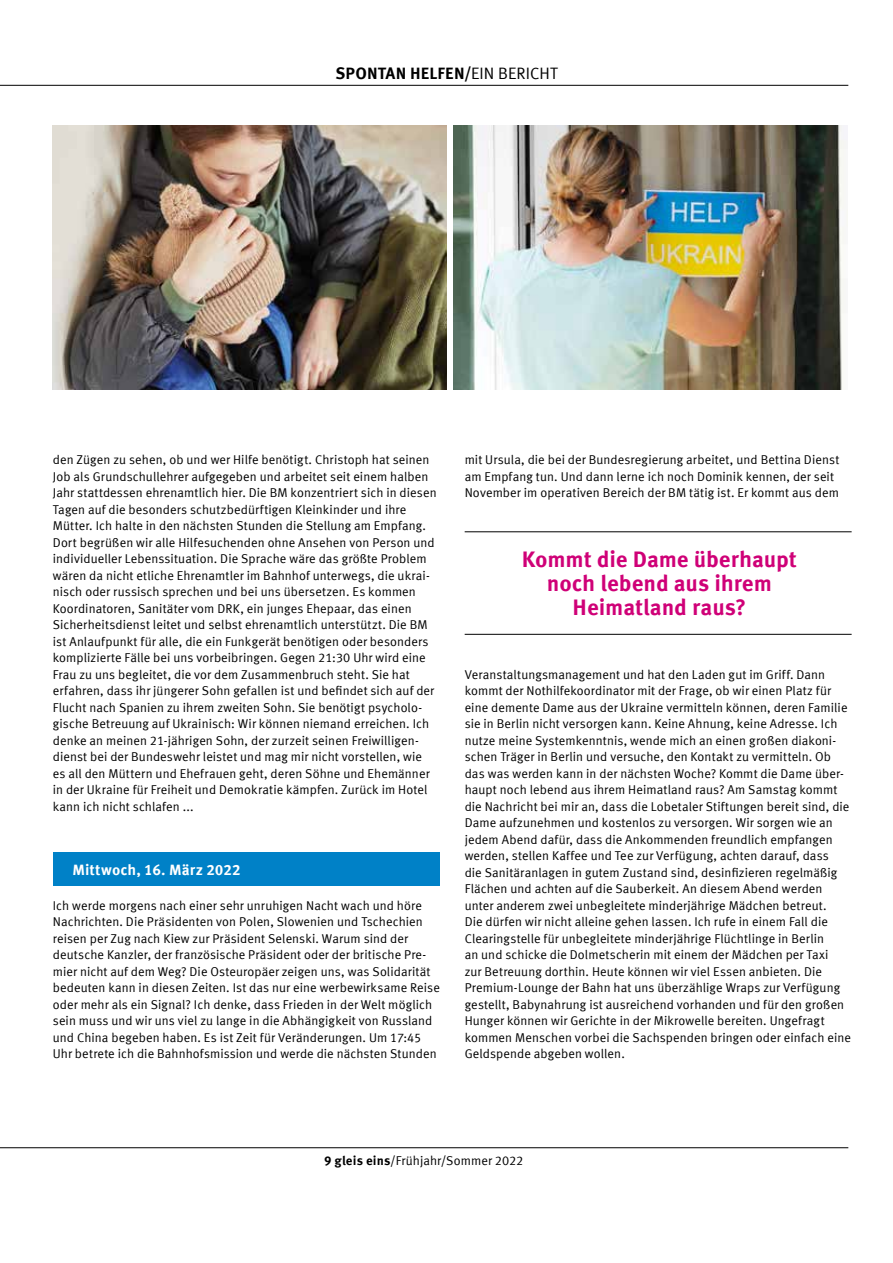
<style>
.page{position:relative;width:893px;height:1263px;background:#fff}
.page>*{position:absolute;margin:0;border:0;box-sizing:border-box;transform-origin:0 0}
.t1{font:700 22.5px/24px "Meta Corr";letter-spacing:-.01em;color:#cf0077;text-align:center}
.t2{font:700 16.5px "Meta Corr";letter-spacing:.005em;color:#000}
.t3{font:700 15px "Meta Corr";letter-spacing:.005em;color:#fff}
.t4{font:12.75px/16.5px "Meta Corr";letter-spacing:.01em;color:#000}
.s1{font-weight:400}
.s2{font-weight:700}
</style>
<div class="page">
<hr style="left:0;top:85px;width:848px;height:1px;background:#000">
<hr style="left:465px;top:531px;width:387px;height:1px;background:#000">
<hr style="left:465px;top:634px;width:387px;height:1px;background:#000">
<img style="left:53px;top:125px;width:393px;height:264px">
<img style="left:454px;top:125px;width:393px;height:264px">
<div style="left:53px;top:852px;width:387px;height:33px;background:#0081c7"></div>
<hr style="left:0;top:1147px;width:848px;height:1px;background:#000">
<p class="t2" style="left:335px;top:64px;width:223px">SPONTAN HELFEN/<span class="s1">EIN BERICHT</span></p>
<p class="t4" style="left:53px;top:451px;width:385px">den Zügen zu sehen, ob und wer Hilfe benötigt. Christoph hat seinen Job als Grundschullehrer aufgegeben und arbeitet seit einem halben Jahr stattdessen ehrenamtlich hier. Die BM konzentriert sich in diesen Tagen auf die besonders schutzbedürftigen Kleinkinder und ihre Mütter. Ich halte in den nächsten Stunden die Stellung am Empfang.<br>Dort begrüßen wir alle Hilfesuchenden ohne Ansehen von Person und individueller Lebenssituation. Die Sprache wäre das größte Problem wären da nicht etliche Ehrenamtler im Bahnhof unterwegs, die ukrai&shy;nisch oder russisch sprechen und bei uns übersetzen. Es kommen Koordinatoren, Sanitäter vom DRK, ein junges Ehepaar, das einen Sicherheitsdienst leitet und selbst ehrenamtlich unterstützt. Die BM ist Anlaufpunkt für alle, die ein Funkgerät benötigen oder besonders komplizierte Fälle bei uns vorbeibringen. Gegen 21:30 Uhr wird eine Frau zu uns begleitet, die vor dem Zusammenbruch steht. Sie hat erfahren, dass ihr jüngerer Sohn gefallen ist und befindet sich auf der Flucht nach Spanien zu ihrem zweiten Sohn. Sie benötigt psycholo&shy;gische Betreuung auf Ukrainisch: Wir können niemand erreichen. Ich denke an meinen 21-jährigen Sohn, der zurzeit seinen Freiwilligen&shy;dienst bei der Bundeswehr leistet und mag mir nicht vorstellen, wie es all den Müttern und Ehefrauen geht, deren Söhne und Ehemänner in der Ukraine für Freiheit und Demokratie kämpfen. Zurück im Hotel kann ich nicht schlafen ...</p>
<p class="t3" style="left:72px;top:860px;width:170px">Mittwoch, 16. März 2022</p>
<p class="t4" style="left:53px;top:897px;width:388px">Ich werde morgens nach einer sehr unruhigen Nacht wach und höre Nachrichten. Die Präsidenten von Polen, Slowenien und Tschechien reisen per Zug nach Kiew zur Präsident Selenski. Warum sind der deutsche Kanzler, der französische Präsident oder der britische Pre&shy;mier nicht auf dem Weg? Die Osteuropäer zeigen uns, was Solidarität bedeuten kann in diesen Zeiten. Ist das nur eine werbewirksame Reise oder mehr als ein Signal? Ich denke, dass Frieden in der Welt möglich sein muss und wir uns viel zu lange in die Abhängigkeit von Russland und China begeben haben. Es ist Zeit für Veränderungen. Um 17:45<br>Uhr betrete ich die Bahnhofsmission und werde die nächsten Stunden</p>
<p class="t4" style="left:465px;top:451px;width:376px">mit Ursula, die bei der Bundesregierung arbeitet, und Bettina Dienst am Empfang tun. Und dann lerne ich noch Dominik kennen, der seit<br>November im operativen Bereich der BM tätig ist. Er kommt aus dem</p>
<h1 class="t1" style="left:522px;top:547px;width:277px">Kommt die Dame überhaupt noch lebend aus ihrem<br>Heimatland raus?</h1>
<p class="t4" style="left:465px;top:666px;width:388px">Veranstaltungsmanagement und hat den Laden gut im Griff. Dann kommt der Nothilfekoordinator mit der Frage, ob wir einen Platz für eine demente Dame aus der Ukraine vermitteln können, deren Familie sie in Berlin nicht versorgen kann. Keine Ahnung, keine Adresse. Ich nutze meine Systemkenntnis, wende mich an einen großen diakoni&shy;schen Träger in Berlin und versuche, den Kontakt zu vermitteln. Ob das was werden kann in der nächsten Woche? Kommt die Dame über&shy;haupt noch lebend aus ihrem Heimatland raus? Am Samstag kommt die Nachricht bei mir an, dass die Lobetaler Stiftungen bereit sind, die Dame aufzunehmen und kostenlos zu versorgen. Wir sorgen wie an jedem Abend dafür, dass die Ankommenden freundlich empfangen werden, stellen Kaffee und Tee zur Verfügung, achten darauf, dass<br>die Sanitäranlagen in gutem Zustand sind, desinfizieren regelmäßig Flächen und achten auf die Sauberkeit. An diesem Abend werden unter anderem zwei unbegleitete minderjährige Mädchen betreut.<br>Die dürfen wir nicht alleine gehen lassen. Ich rufe in einem Fall die Clearingstelle für unbegleitete minderjährige Flüchtlinge in Berlin<br>an und schicke die Dolmetscherin mit einem der Mädchen per Taxi<br>zur Betreuung dorthin. Heute können wir viel Essen anbieten. Die Premium-Lounge der Bahn hat uns überzählige Wraps zur Verfügung gestellt, Babynahrung ist ausreichend vorhanden und für den großen Hunger können wir Gerichte in der Mikrowelle bereiten. Ungefragt kommen Menschen vorbei die Sachspenden bringen oder einfach eine Geldspende abgeben wollen.</p>
<p class="t4" style="left:324px;top:1152px;width:201px"><span class="s2">9 gleis eins</span>/Frühjahr/Sommer 2022</p>
</div>
